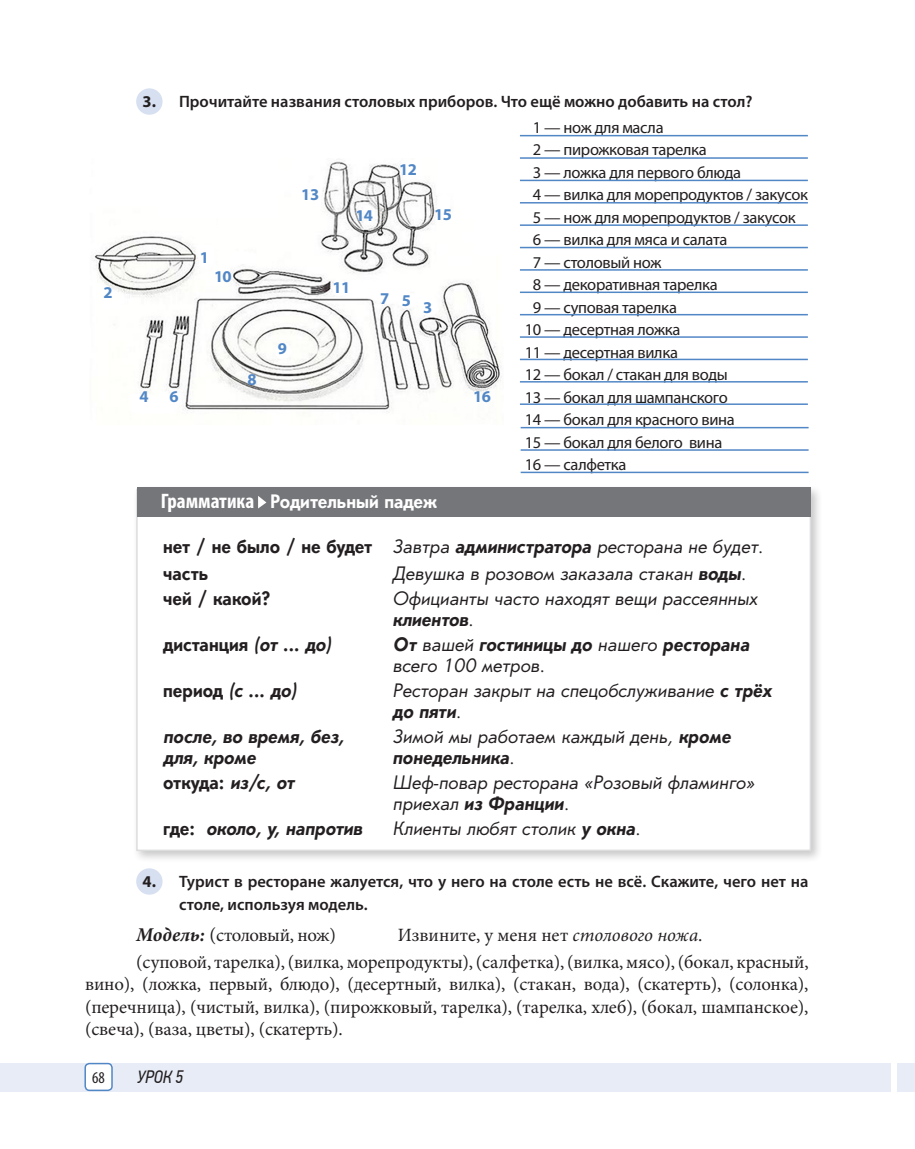
<style>
.page{position:relative;width:915px;height:1149px;background:#fff}
.page>*{position:absolute;margin:0;border:0;box-sizing:border-box;transform-origin:0 0}
.текст{font:18.75px/22.5px "Minion Pro";letter-spacing:-.01em;color:#231f20;text-align:justify}
.Обычный{font:18.75px "Minion Pro";letter-spacing:-.005em;color:#231f20}
.Обычный-2{font:18.75px "Minion Pro";letter-spacing:-.025em;color:#231f20}
.t1{font:italic 18px/21px "Orenburg C";color:#231f20}
.t2{font:700 18px/27.3px "Orenburg C";color:#231f20}
.t3{font:italic 700 18px/21px "Orenburg C";color:#231f20}
.t4{font:700 18px "Orenburg C";color:#fff}
.лев_кол{font:italic 18px "PF Din Text Cond Pro";color:#231f20}
.текст-2{font:16.5px "Myriad Pro";letter-spacing:-.02em;color:#231f20}
.формулировка_задания{font:600 16.5px/22.5px "Myriad Pro";color:#231f20}
.t5{font:700 16.5px "Myriad Pro";letter-spacing:-.02em;color:#5287c6}
.t6{font:700 16.5px "Myriad Pro";color:#231f20}
.Body_text{font:condensed 16.5px "Myriad Pro";color:#231f20}
.s1{font-family:"Myriad Pro";font-stretch:condensed;font-size:21px}
.s2{font-weight:400;font-style:italic}
.s3{font-style:italic}
.s4{font-weight:700}
.s5{font-style:normal}
.s6{font-weight:700;font-style:italic;font-size:19.5px}
.s7{font-size:19.5px}
</style>
<div class="page">
<div style="left:896px;top:1062px;width:18px;height:28px;background:#e7ecf7"></div>
<div style="left:0;top:1062px;width:890px;height:28px;background:#e7ecf7"></div>
<div style="left:85px;top:1063px;width:27px;height:26px;background:#fff;border-radius:4px"></div>
<div style="left:84px;top:1062px;width:29px;height:28px;border:2px solid #5287c6;border-radius:4px"></div>
<div style="left:136px;top:88px;width:26px;height:27px;background:#d7e0f1;border-radius:50%"></div>
<img style="left:94px;top:159px;width:408px;height:254px">
<div style="left:132px;top:484px;width:691px;height:379px;background:#231f20;opacity:.25"></div>
<div style="left:136px;top:488px;width:674px;height:362px;background:#fff;border:2px solid #dcdddf"></div>
<div style="left:137px;top:487px;width:673px;height:30px;background:#757679"></div>
<svg style="left:258px;top:496px;width:8px;height:12px"></svg>
<div style="left:136px;top:868px;width:26px;height:26px;background:#d7e0f1;border-radius:50%"></div>
<hr style="left:519px;top:135px;width:288px;height:1px;background:#5287c6">
<hr style="left:519px;top:157px;width:288px;height:2px;background:#5287c6">
<hr style="left:519px;top:180px;width:288px;height:1px;background:#5287c6">
<hr style="left:519px;top:202px;width:288px;height:1px;background:#5287c6">
<hr style="left:519px;top:224px;width:288px;height:2px;background:#5287c6">
<hr style="left:519px;top:247px;width:288px;height:1px;background:#5287c6">
<hr style="left:519px;top:269px;width:288px;height:1px;background:#5287c6">
<hr style="left:519px;top:291px;width:288px;height:2px;background:#5287c6">
<hr style="left:519px;top:314px;width:288px;height:1px;background:#5287c6">
<hr style="left:519px;top:336px;width:288px;height:2px;background:#5287c6">
<hr style="left:519px;top:358px;width:288px;height:2px;background:#5287c6">
<hr style="left:519px;top:381px;width:288px;height:1px;background:#5287c6">
<hr style="left:519px;top:403px;width:288px;height:2px;background:#5287c6">
<hr style="left:520px;top:427px;width:288px;height:1px;background:#5287c6">
<hr style="left:520px;top:449px;width:288px;height:1px;background:#5287c6">
<hr style="left:520px;top:471px;width:288px;height:2px;background:#5287c6">
<p class="t5" style="left:103px;top:282px;width:11px">2</p>
<p class="t6" style="left:143px;top:91px;width:15px">3.</p>
<p class="формулировка_задания" style="left:179px;top:90px;width:574px">Прочитайте названия столовых приборов. Что ещё можно добавить на стол?</p>
<p class="t5" style="left:139px;top:386px;width:40px">4 6</p>
<p class="t5" style="left:199px;top:247px;width:11px">1</p>
<p class="t5" style="left:214px;top:265px;width:19px">10</p>
<p class="t5" style="left:247px;top:368px;width:11px">8</p>
<p class="t5" style="left:301px;top:184px;width:19px">13</p>
<p class="t5" style="left:399px;top:159px;width:19px">12</p>
<p class="t5" style="left:355px;top:205px;width:19px">14</p>
<p class="t5" style="left:434px;top:204px;width:19px">15</p>
<p class="t5" style="left:278px;top:338px;width:11px">9</p>
<p class="t5" style="left:332px;top:276px;width:19px">11</p>
<p class="t5" style="left:380px;top:289px;width:54px">753</p>
<p class="t5" style="left:473px;top:386px;width:19px">16</p>
<p class="текст-2" style="left:532px;top:117px;width:132px">1 — нож для масла</p>
<p class="текст-2" style="left:532px;top:139px;width:175px">2 — пирожковая тарелка</p>
<p class="текст-2" style="left:532px;top:162px;width:210px">3 — ложка для первого блюда</p>
<p class="текст-2" style="left:532px;top:184px;width:276px">4 — вилка для морепродуктов / закусок</p>
<p class="текст-2" style="left:532px;top:207px;width:264px">5 — нож для морепродуктов / закусок</p>
<p class="текст-2" style="left:532px;top:229px;width:196px">6 — вилка для мяса и салата</p>
<p class="текст-2" style="left:532px;top:252px;width:130px">7 — столовый нож</p>
<p class="текст-2" style="left:532px;top:274px;width:186px">8 — декоративная тарелка</p>
<p class="текст-2" style="left:532px;top:297px;width:146px">9 — суповая тарелка</p>
<p class="текст-2" style="left:524px;top:319px;width:157px">10 — десертная ложка</p>
<p class="текст-2" style="left:524px;top:342px;width:155px">11 — десертная вилка</p>
<p class="текст-2" style="left:524px;top:364px;width:205px">12 — бокал / стакан для воды</p>
<p class="текст-2" style="left:524px;top:387px;width:204px">13 — бокал для шампанского</p>
<p class="текст-2" style="left:524px;top:409px;width:211px">14 — бокал для красного вина</p>
<p class="текст-2" style="left:524px;top:432px;width:199px">15 — бокал для белого вина</p>
<p class="текст-2" style="left:524px;top:454px;width:103px">16 — салфетка</p>
<p class="t4" style="left:161px;top:490px;width:278px"><span class="s1">Грамматика</span> Родительный падеж</p>
<p class="t2" style="left:163px;top:532px;width:601px">нет / не было / не будет <span class="s2">Завтра</span> <span class="s3">администратора</span> <span class="s2">ресторана не будет. </span>часть</p>
<p class="t1" style="left:392px;top:563px;width:355px">Девушка в розовом заказала стакан <span class="s4">воды</span>.</p>
<p class="t2" style="left:163px;top:585px;width:108px">чей / какой?</p>
<p class="t1" style="left:392px;top:588px;width:366px">Официанты часто находят вещи рассеянных <span class="s4">клиентов</span>.</p>
<p class="t2" style="left:163px;top:630px;width:169px">дистанция <span class="s3">(от ... до)</span></p>
<p class="t1" style="left:392px;top:634px;width:358px"><span class="s4">От</span> вашей <span class="s4">гостиницы до</span> нашего <span class="s4">ресторана </span>всего 100 метров.</p>
<p class="t3" style="left:163px;top:679px;width:135px"><span class="s5">период</span> (с ... до)</p>
<p class="t1" style="left:392px;top:680px;width:380px">Ресторан закрыт на спецобслуживание <span class="s4">с трёх до пяти</span>.</p>
<p class="t3" style="left:163px;top:725px;width:182px">после, во время, без, для, кроме</p>
<p class="t1" style="left:392px;top:726px;width:339px">Зимой мы работаем каждый день, <span class="s4">кроме понедельника</span>.</p>
<p class="t2" style="left:163px;top:768px;width:133px">откуда: <span class="s3">из/с, от</span></p>
<p class="t1" style="left:392px;top:772px;width:363px">Шеф-повар ресторана «Розовый фламинго» приехал <span class="s4">из Франции</span>.</p>
<p class="t3" style="left:163px;top:817px;width:201px"><span class="s5">где:</span> около, у, напротив</p>
<p class="t1" style="left:392px;top:817px;width:249px">Клиенты любят столик <span class="s4">у окна</span>.</p>
<p class="t6" style="left:143px;top:870px;width:15px">4.</p>
<p class="формулировка_задания" style="left:179px;top:869px;width:631px">Турист в ресторане жалуется, что у него на столе есть не всё. Скажите, чего нет на столе, используя модель.</p>
<p class="Обычный-2" style="left:136px;top:921px;width:201px"><span class="s6">Модель:</span> <span class="s7">(</span>столовый, нож)</p>
<p class="Обычный" style="left:397px;top:921px;width:306px">Извините, у меня нет <span class="s3">столового ножа</span>.</p>
<p class="текст" style="left:85px;top:950px;width:724px;text-indent:51px">(суповой, тарелка), (вилка, морепродукты), (салфетка), (вилка, мясо), (бокал, красный, вино), (ложка, первый, блюдо), (десертный, вилка), (стакан, вода), (скатерть), (солонка), (перечница), (чистый, вилка), (пирожковый, тарелка), (тарелка, хлеб), (бокал, шампанское), (свеча), (ваза, цветы), (скатерть).</p>
<p class="Body_text" style="left:92px;top:1067px;width:14px">68</p>
<p class="лев_кол" style="left:137px;top:1066px;width:48px">УРОК 5</p>
</div>
